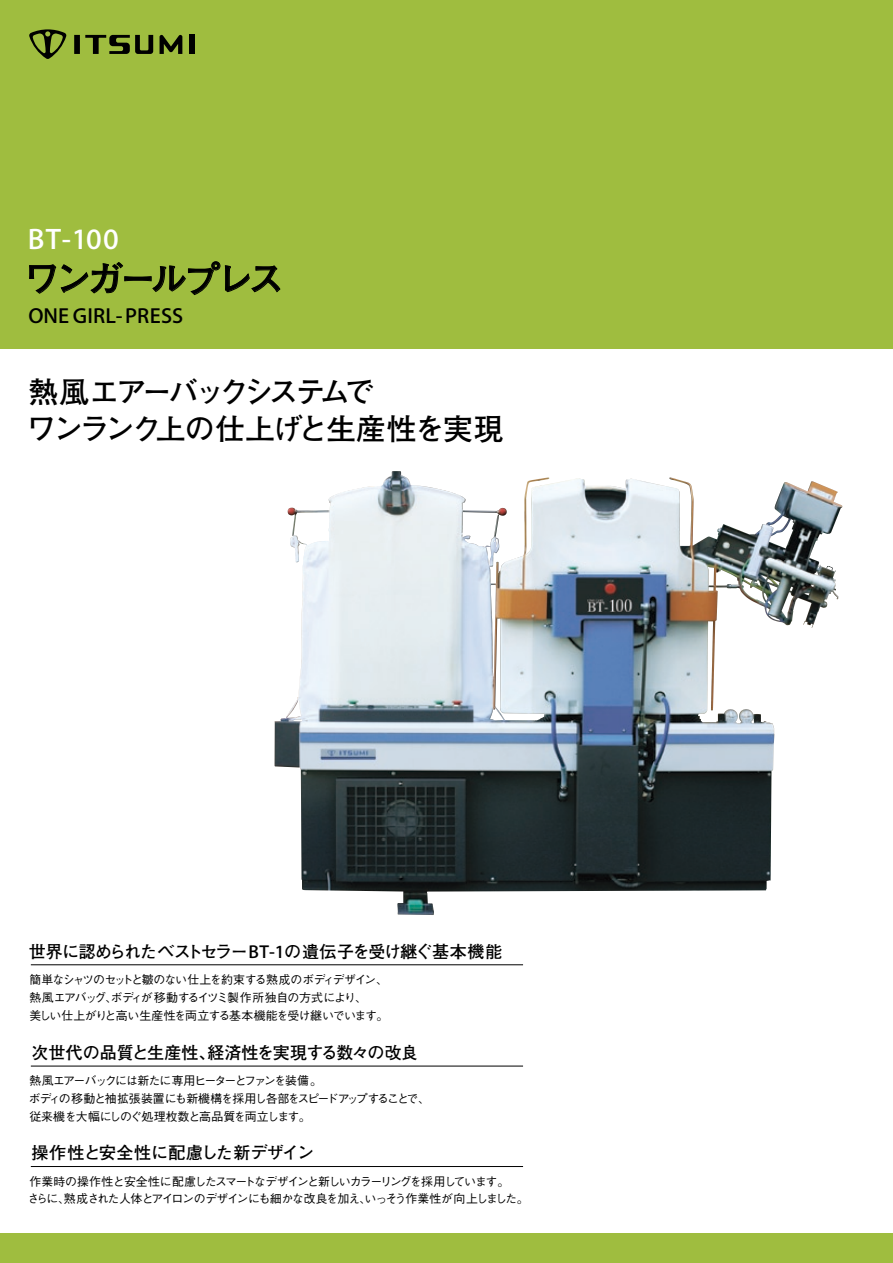
<style>
.page{position:relative;width:893px;height:1263px;background:#fff}
.page>*{position:absolute;margin:0;border:0;box-sizing:border-box;transform-origin:0 0}
.t1{font:700 35.55px "Futo Go B101";letter-spacing:-.105em;color:#000}
.t2{font:700 29.7px/37.2px "Futo Go B101";letter-spacing:-.095em;color:#000}
.t3{font:29.7px "Myriad MM 500 600";color:#fff}
.t4{font:21.75px "Myriad MM 500 600";letter-spacing:.01em;color:#000}
.t5{font:700 16.95px "Futo Go B101";letter-spacing:-.04em;color:#000}
.t6{font:700 16.95px "Futo Go B101";letter-spacing:.005em;color:#000}
.t7{font:700 16.95px "Futo Go B101";color:#000}
.t8{font:500 12px/17.9px "Gothic BBB";letter-spacing:-.075em;color:#000}
.s1{font-family:"Myriad MM 500 600";font-weight:400;font-size:18.75px}
</style>
<div class="page">
<div style="left:0;top:1233px;width:893px;height:30px;background:#9fbd3f"></div>
<div style="left:0;top:0;width:893px;height:349px;background:#9fbd3f"></div>
<hr style="left:31px;top:964px;width:492px;height:1px;background:#000">
<hr style="left:31px;top:1066px;width:492px;height:1px;background:#000">
<hr style="left:31px;top:1166px;width:492px;height:1px;background:#000">
<svg style="left:30px;top:262px;width:250px;height:33px"></svg>
<img style="left:275px;top:485px;width:499px;height:430px">
<svg style="left:160px;top:35px;width:22px;height:19px"></svg>
<svg style="left:74px;top:35px;width:79px;height:19px"></svg>
<svg style="left:29px;top:29px;width:37px;height:30px"></svg>
<div style="left:189px;top:35px;width:5px;height:19px;background:#000"></div>
<h2 class="t3" style="left:28px;top:225px;width:92px">BT-100</h2>
<h1 class="t1" style="left:25px;top:258px;width:261px">ワンガールプレス</h1>
<h3 class="t4" style="left:28px;top:305px;width:156px">ONE GIRL-PRESS</h3>
<h2 class="t2" style="left:27px;top:374px;width:478px">熱風エアーバックシステムで<br>ワンランク上の仕上げと生産性を実現</h2>
<h3 class="t5" style="left:29px;top:941px;width:475px">世界に認められたベストセラー<span class="s1">BT-1</span>の遺伝子を受け継ぐ基本機能</h3>
<p class="t8" style="left:29px;top:971px;width:360px">簡単なシャツのセットと皺のない仕上を約束する熟成のボディデザイン、熱風エアバッグボディが移動するイツミ製作所独自の方式により、</p>
<p class="t8" style="left:29px;top:989px;width:360px;text-indent:75px">、<br>美しい仕上がりと高い生産性を両立する基本機能を受け継いでいます。</p>
<h3 class="t7" style="left:32px;top:1043px;width:185px">次世代の品質と生産性、</h3>
<h3 class="t5" style="left:207px;top:1043px;width:212px">経済性を実現する数々の改良</h3>
<p class="t8" style="left:29px;top:1072px;width:402px">熱風エアーバックには新たに専用ヒーターとファンを装備。<br>ボディの移動と袖拡張装置にも新機構を採用し各部をスピードアップすることで、従来機を大幅にしのぐ処理枚数と高品質を両立します。</p>
<h3 class="t6" style="left:32px;top:1143px;width:284px">操作性と安全性に配慮した新デザイン</h3>
<p class="t8" style="left:64px;top:1172px;width:466px;text-indent:-35px">作業時の操作性と安全性に配慮したスマートなデザインと新しいカラーリングを採用しています。<br>熟成された人体とアイロンのデザインにも細かな改良を加えいっそう作業性が向上しました。</p>
<p class="t8" style="left:359px;top:1190px;width:13px">、</p>
<p class="t8" style="left:28px;top:1190px;width:43px">さらに、</p>
</div>
